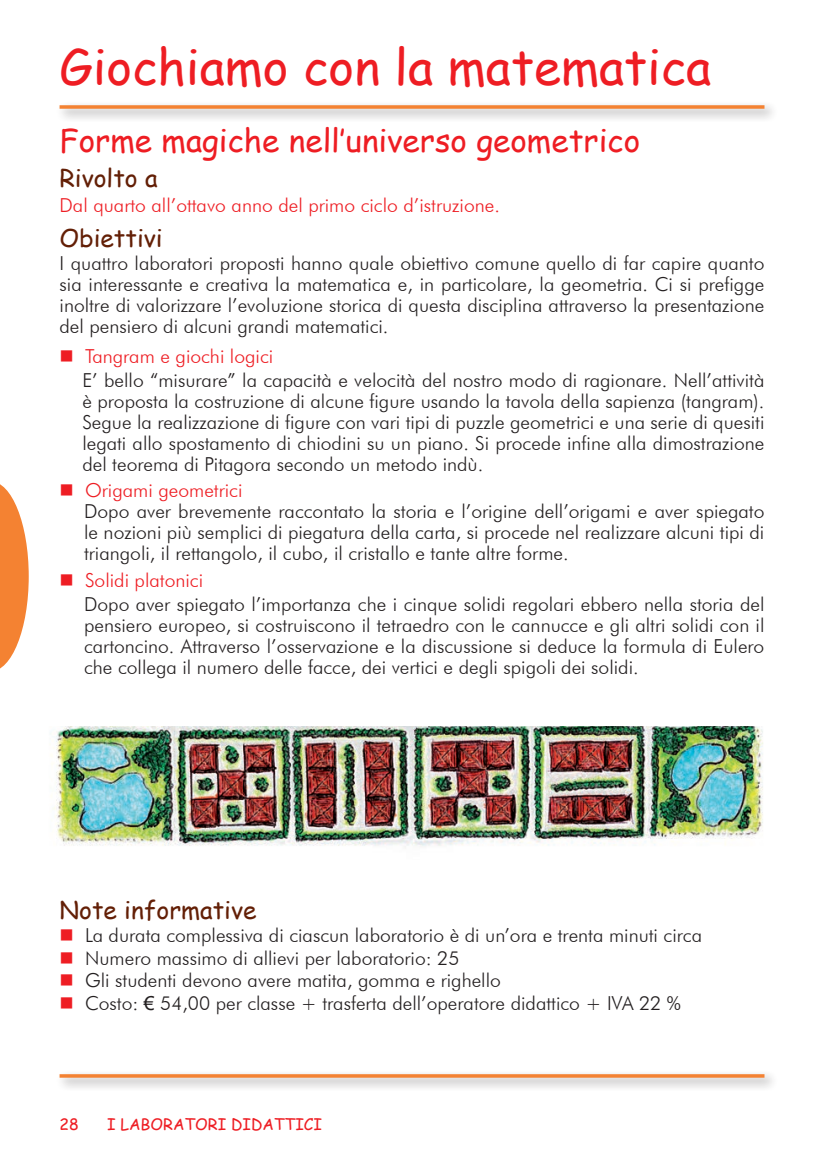
<style>
.page{position:relative;width:834px;height:1166px;background:#fff}
.page>*{position:absolute;margin:0;border:0;box-sizing:border-box;transform-origin:0 0}
.t1{font:49px "Comic Sans MS";color:#ee1d23}
.t2{font:31.5px "Comic Sans MS";color:#ee1d23}
.t3{font:24.5px "Comic Sans MS";color:#631f06}
.t4{font:300 19.25px/21px "Futura BT";color:#231f20;text-align:justify}
.t5{font:300 19.25px "Futura BT";color:#ee1d23}
.t6{font:15.75px "Comic Sans MS";color:#ee1d23}
.s1{color:#ee1d23}
.s2{font-family:"Arial";font-weight:400}
</style>
<div class="page">
<svg style="left:0;top:484px;width:29px;height:185px"></svg>
<div style="left:55px;top:1069px;width:723px;height:23px;background:#231f20;opacity:.5"></div>
<hr style="left:60px;top:1074px;width:704px;height:3px;background:#f48232">
<div style="left:55px;top:101px;width:723px;height:22px;background:#231f20;opacity:.5"></div>
<svg style="left:60px;top:105px;width:704px;height:4px;background:#f28e48"></svg>
<img style="left:52px;top:726px;width:711px;height:121px">
<p class="t1" style="left:60px;top:31px;width:653px">Giochiamo con la matematica</p>
<p class="t2" style="left:60px;top:118px;width:582px">Forme magiche nell’universo geometrico</p>
<p class="t3" style="left:60px;top:160px;width:100px">Rivolto a</p>
<p class="t5" style="left:60px;top:193px;width:442px">Dal quarto all’ottavo anno del primo ciclo d’istruzione.</p>
<p class="t3" style="left:60px;top:220px;width:105px">Obiettivi</p>
<p class="t4" style="left:60px;top:252px;width:706px">I quattro laboratori proposti hanno quale obiettivo comune quello di far capire quanto sia interessante e creativa la matematica e, in particolare, la geometria. Ci si prefigge inoltre di valorizzare l’evoluzione storica di questa disciplina attraverso la presentazione del pensiero di alcuni grandi matematici.</p>
<p class="t5" style="left:60px;top:344px;width:215px">■ Tangram e giochi logici</p>
<p class="t4" style="left:82px;top:369px;width:683px">E’ bello “misurare” la capacità e velocità del nostro modo di ragionare. Nell’attività è proposta la costruzione di alcune figure usando la tavola della sapienza (tangram).<br>Segue la realizzazione di figure con vari tipi di puzzle geometrici e una serie di quesiti legati allo spostamento di chiodini su un piano. Si procede infine alla dimostrazione del teorema di Pitagora secondo un metodo indù.</p>
<p class="t5" style="left:60px;top:479px;width:184px">■ Origami geometrici</p>
<p class="t4" style="left:84px;top:501px;width:681px">Dopo aver brevemente raccontato la storia e l’origine dell’origami e aver spiegato le nozioni più semplici di piegatura della carta, si procede nel realizzare alcuni tipi di triangoli, il rettangolo, il cubo, il cristallo e tante altre forme.</p>
<p class="t5" style="left:60px;top:568px;width:145px">■ Solidi platonici</p>
<p class="t4" style="left:84px;top:593px;width:681px">Dopo aver spiegato l’importanza che i cinque solidi regolari ebbero nella storia del pensiero europeo, si costruiscono il tetraedro con le cannucce e gli altri solidi con il cartoncino. Attraverso l’osservazione e la discussione si deduce la formula di Eulero che collega il numero delle facce, dei vertici e degli spigoli dei solidi.</p>
<p class="t3" style="left:60px;top:892px;width:198px">Note informative</p>
<p class="t4" style="left:60px;top:924px;width:644px"><span class="s1">■</span> La durata complessiva di ciascun laboratorio è di un’ora e trenta minuti circa</p>
<p class="t4" style="left:60px;top:947px;width:401px"><span class="s1">■</span> Numero massimo di allievi per laboratorio: 25</p>
<p class="t4" style="left:60px;top:970px;width:443px"><span class="s1">■</span> Gli studenti devono avere matita, gomma e righello</p>
<p class="t4" style="left:60px;top:992px;width:622px"><span class="s1">■</span> Costo: <span class="s2">€</span> 54,00 per classe + trasferta dell’operatore didattico + IVA 22 %</p>
<p class="t6" style="left:60px;top:1113px;width:21px">28</p>
<p class="t6" style="left:107px;top:1113px;width:216px">I LABORATORI DIDATTICI</p>
</div>
